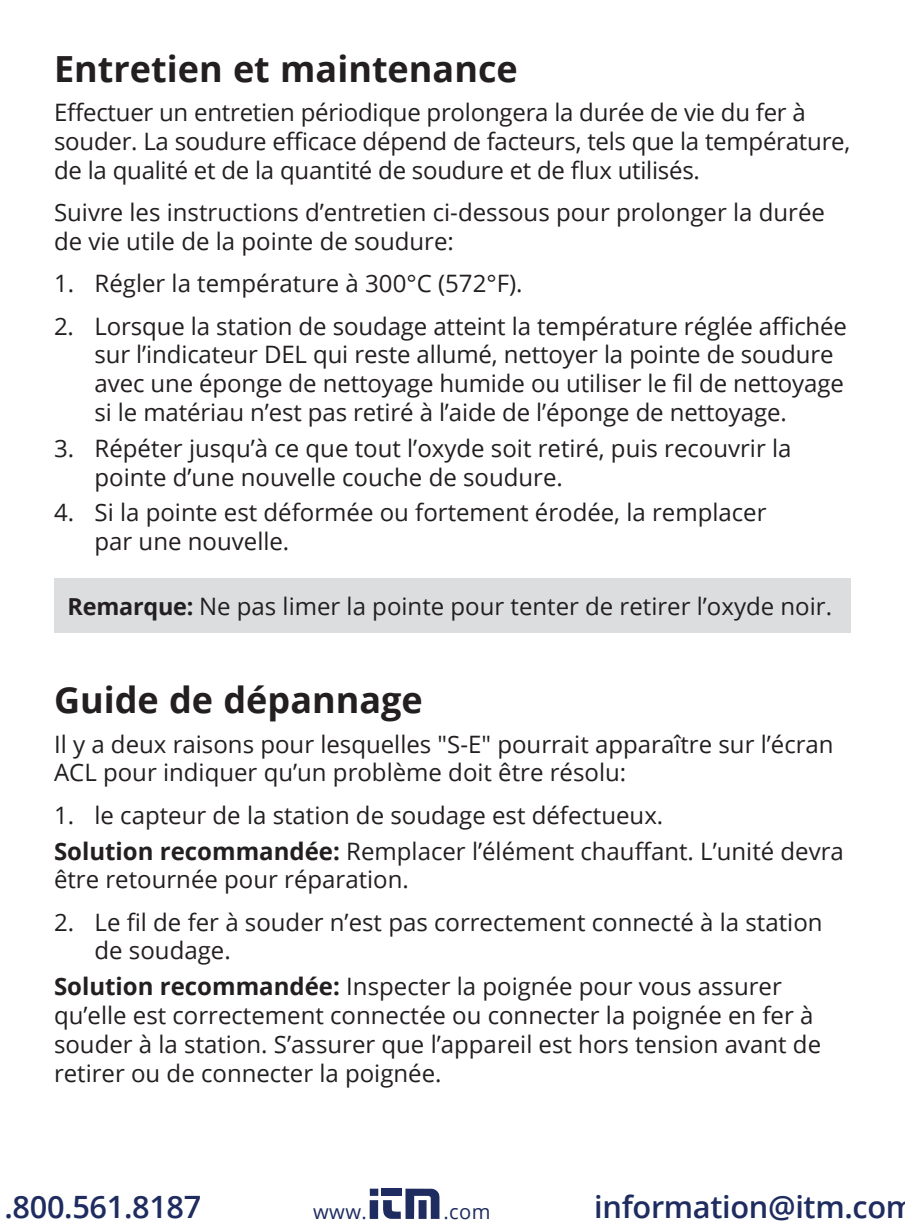
<style>
.page{position:relative;width:905px;height:1229px;background:#fff}
.page>*{position:absolute;margin:0;border:0;box-sizing:border-box;transform-origin:0 0}
.t1{font:700 36px "Open Sans";color:#231f20}
.t2{font:600 30.6px "Open Sans";letter-spacing:-.01em;color:#1e2c5f}
.t3{font:24px/28.8px "Open Sans";color:#231f20}
.t4{font:20.1px "Open Sans";letter-spacing:.02em;color:#1e2c5f}
.s1{font-weight:700;font-size:23.4px}
.s2{font-weight:700}
</style>
<div class="page">
<div style="left:54px;top:578px;width:796px;height:54px;background:#dcdddf"></div>
<div style="left:370px;top:1188px;width:8px;height:7px;background:#1e2c5f"></div>
<div style="left:369px;top:1200px;width:9px;height:18px;background:#1e2c5f"></div>
<svg style="left:382px;top:1188px;width:57px;height:30px"></svg>
<h1 class="t1" style="left:54px;top:43px;width:465px">Entretien et maintenance</h1>
<p class="t3" style="left:54px;top:97px;width:797px">Effectuer un entretien périodique prolongera la durée de vie du fer à souder. La soudure efficace dépend de facteurs, tels que la température, de la qualité et de la quantité de soudure et de flux utilisés.</p>
<p class="t3" style="left:54px;top:197px;width:772px">Suivre les instructions d’entretien ci-dessous pour prolonger la durée de vie utile de la pointe de soudure:</p>
<p class="t3" style="left:54px;top:268px;width:470px">1. Régler la température à 300°C (572°F).</p>
<p class="t3" style="left:94px;top:311px;width:754px;text-indent:-40px">2. Lorsque la station de soudage atteint la température réglée affichée sur l’indicateur DEL qui reste allumé, nettoyer la pointe de soudure avec une éponge de nettoyage humide ou utiliser le fil de nettoyage si le matériau n’est pas retiré à l’aide de l’éponge de nettoyage.</p>
<p class="t3" style="left:94px;top:433px;width:698px;text-indent:-40px">3. Répéter jusqu’à ce que tout l’oxyde soit retiré, puis recouvrir la pointe d’une nouvelle couche de soudure.</p>
<p class="t3" style="left:94px;top:498px;width:673px;text-indent:-40px">4. Si la pointe est déformée ou fortement érodée, la remplacer par une nouvelle.</p>
<p class="t3" style="left:68px;top:591px;width:766px"><span class="s1">Remarque:</span> Ne pas limer la pointe pour tenter de retirer l’oxyde noir.</p>
<h1 class="t1" style="left:54px;top:674px;width:370px">Guide de dépannage</h1>
<p class="t3" style="left:54px;top:729px;width:781px">Il y a deux raisons pour lesquelles "S-E" pourrait apparaître sur l’écran<br>ACL pour indiquer qu’un problème doit être résolu:</p>
<p class="t3" style="left:54px;top:796px;width:791px;line-height:35.7px">1. le capteur de la station de soudage est défectueux.<br><span class="s2">Solution recommandée:</span> Remplacer l’élément chauffant. L’unité devra</p>
<p class="t3" style="left:54px;top:864px;width:356px">être retournée pour réparation.</p>
<p class="t3" style="left:94px;top:907px;width:729px;text-indent:-40px">2. Le fil de fer à souder n’est pas correctement connecté à la station de soudage.</p>
<p class="t3" style="left:54px;top:971px;width:768px"><span class="s2">Solution recommandée:</span> Inspecter la poignée pour vous assurer qu’elle est correctement connectée ou connecter la poignée en fer à souder à la station. S’assurer que l’appareil est hors tension avant de retirer ou de connecter la poignée.</p>
<p class="t2" style="left:4px;top:1186px;width:198px">.800.561.8187</p>
<p class="t4" style="left:313px;top:1198px;width:55px">www.</p>
<p class="t4" style="left:443px;top:1198px;width:49px">.com</p>
<p class="t2" style="left:594px;top:1186px;width:322px">information@itm.com</p>
</div>
